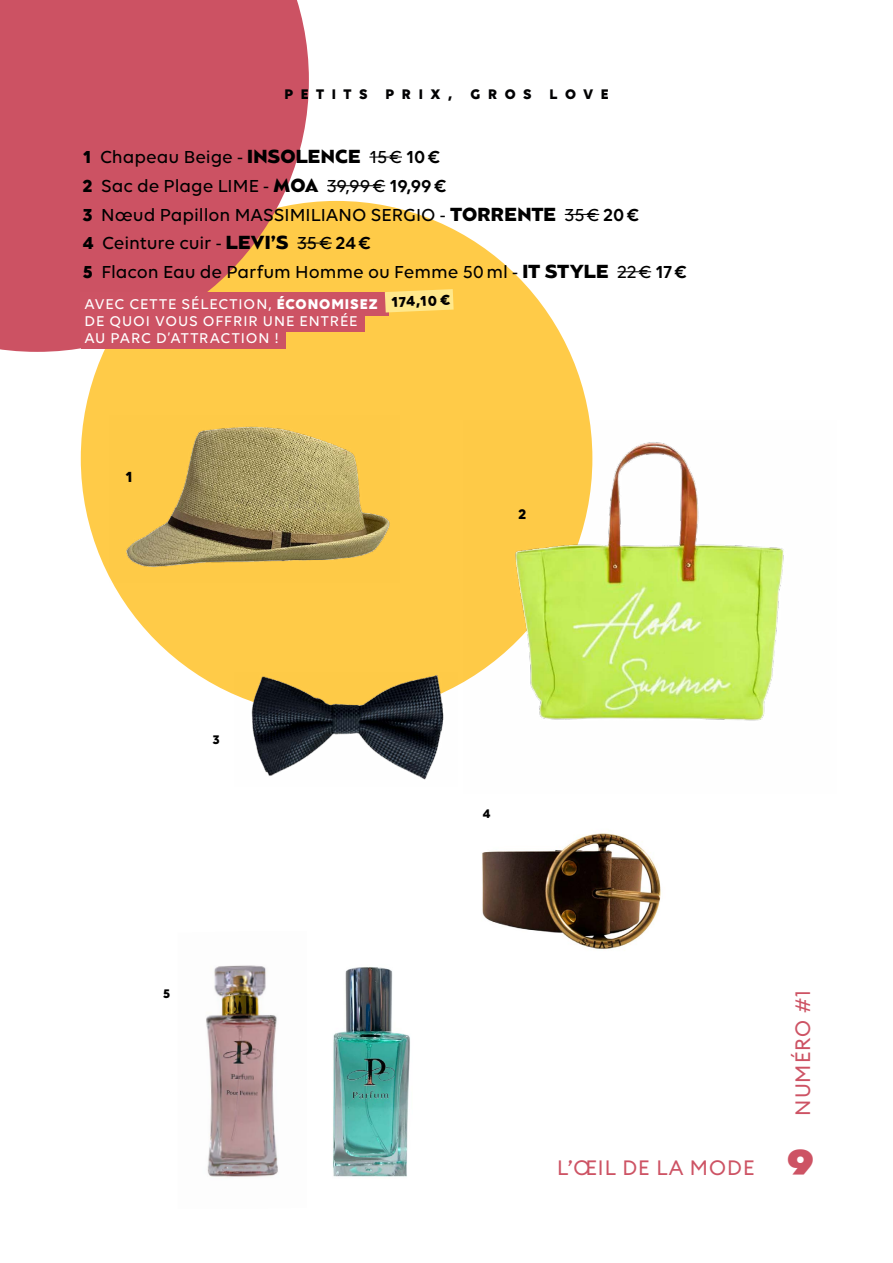
<style>
.page{position:relative;width:893px;height:1263px;background:#fff}
.page>*{position:absolute;margin:0;border:0;box-sizing:border-box;transform-origin:0 0}
.t1{font:900 35.1px "Balgin";color:#cd5364}
.t2{font:20.55px "Euclid Circular A";letter-spacing:.05em;color:#cd5364}
.t3{font:500 18.75px/28.7px "Volte";letter-spacing:-.005em;color:#000}
.t4{font:700 15.75px "Volte";color:#000}
.t5{font:500 15.3px/17.2px "Volte";letter-spacing:.06em;color:#fff}
.t6{font:700 15.3px "Volte";color:#000}
.t7{font:700 15px "Volte";letter-spacing:.5em;color:#020203}
.t8{font:700 15px "Volte";color:#000}
.s1{font-weight:700}
.s2{font-family:"Balgin";font-weight:700}
.s3{font-weight:600}
</style>
<div class="page">
<div style="left:81px;top:201px;width:511px;height:515px;background:#ffcb48;border-radius:50%"></div>
<svg style="left:0;top:0;width:309px;height:352px;background:#d05c63"></svg>
<hr style="left:369px;top:157px;width:33px;height:1px;background:#000">
<hr style="left:327px;top:185px;width:58px;height:1px;background:#000">
<hr style="left:565px;top:214px;width:34px;height:1px;background:#000">
<hr style="left:297px;top:243px;width:35px;height:1px;background:#000">
<hr style="left:617px;top:271px;width:34px;height:1px;background:#000">
<div style="left:81px;top:293px;width:308px;height:23px;background:#cd5364"></div>
<div style="left:81px;top:308px;width:284px;height:23px;background:#cd5364"></div>
<div style="left:81px;top:326px;width:204px;height:23px;background:#cd5364"></div>
<svg style="left:385px;top:289px;width:69px;height:23px;background:#fee383"></svg>
<img style="left:482px;top:833px;width:179px;height:116px">
<img style="left:235px;top:675px;width:222px;height:105px">
<img style="left:463px;top:421px;width:321px;height:300px">
<img style="left:110px;top:426px;width:280px;height:157px">
<img style="left:206px;top:965px;width:72px;height:213px">
<img style="left:333px;top:967px;width:77px;height:210px">
<p class="t7" style="left:284px;top:86px;width:326px">PETITS PRIX, GROS LOVE</p>
<p class="t3" style="left:83px;top:142px;width:605px"><span class="s1">1</span> Chapeau Beige - <span class="s2">INSOLENCE</span> 15€ <span class="s3">10€<br></span><span class="s1">2</span> Sac de Plage LIME - <span class="s2">MOA</span> 39,99€ <span class="s3">19,99€<br></span><span class="s1">3</span> Nœud Papillon MASSIMILIANO SERGIO - <span class="s2">TORRENTE</span> 35€ <span class="s3">20€<br></span><span class="s1">4</span> Ceinture cuir - <span class="s2">LEVI’S</span> 35€ <span class="s3">24€<br></span><span class="s1">5</span> Flacon Eau de Parfum Homme ou Femme 50ml - <span class="s2">IT STYLE</span> 22€ <span class="s3">17€</span></p>
<p class="t5" style="left:84px;top:295px;width:295px">AVEC CETTE SÉLECTION, <span class="s1">ÉCONOMISEZ<br></span>DE QUOI VOUS OFFRIR UNE ENTRÉE<br>AU PARC D’ATTRACTION !</p>
<p class="t6" style="left:391px;top:293px;width:61px;rotate:-3deg">174,10 €</p>
<p class="t4" style="left:126px;top:467px;width:9px">1</p>
<p class="t8" style="left:518px;top:505px;width:9px">2</p>
<p class="t2" style="left:557px;top:1154px;width:199px">L’ŒIL DE LA MODE</p>
<p class="t2" style="left:790px;top:1116px;width:127px;rotate:-90deg">NUMÉRO #1</p>
<h1 class="t1" style="left:787px;top:1138px;width:29px">9</h1>
</div>
